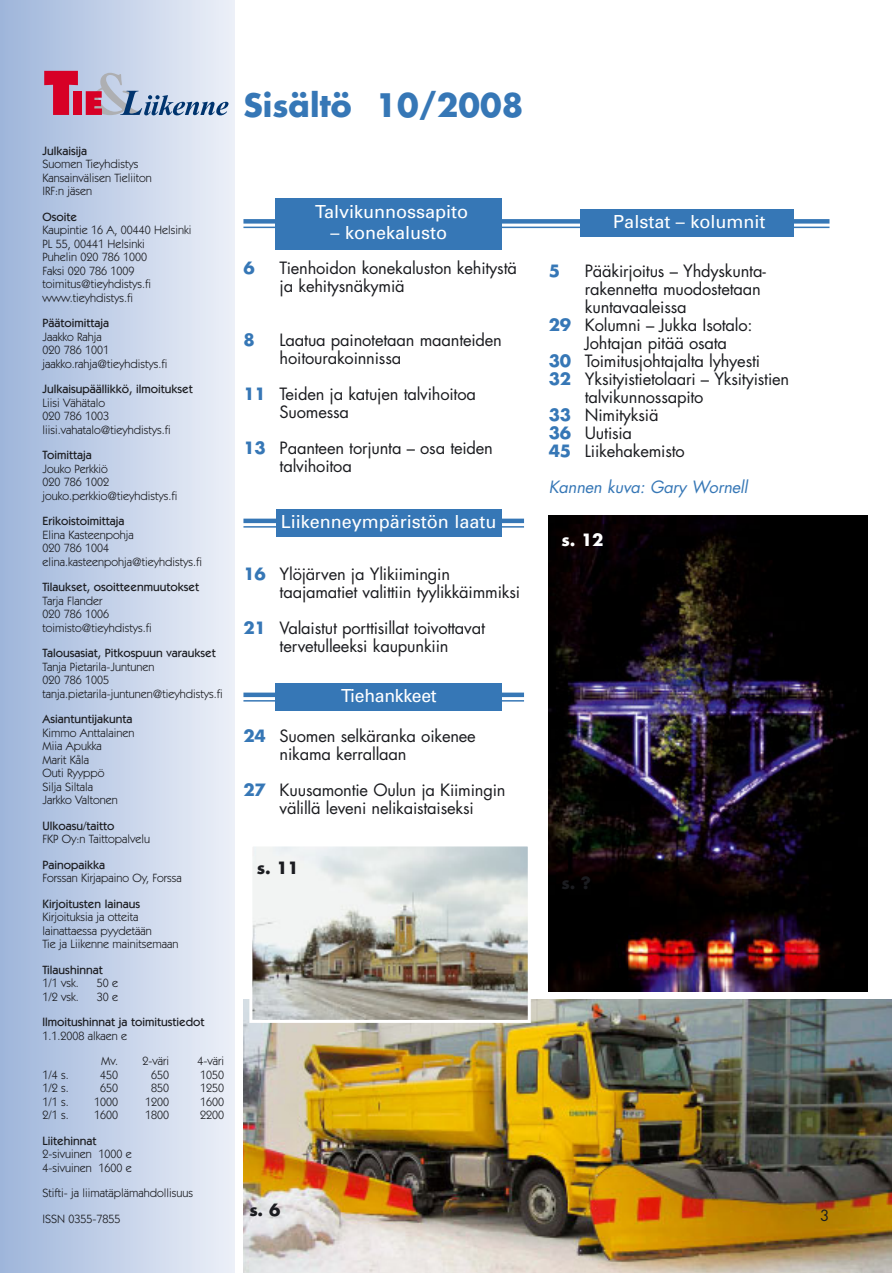
<style>
.page{position:relative;width:892px;height:1273px;background:#fff}
.page>*{position:absolute;margin:0;border:0;box-sizing:border-box;transform-origin:0 0}
.t1{font:700 31.5px "Futura";color:#3677b6}
.t2{font:18px "Univers";color:#fff}
.t3{font:16.5px/18px "Futura";letter-spacing:-.01em;color:#1b1c20}
.t4{font:italic 16.5px "Futura";letter-spacing:-.01em;color:#3677b6}
.t5{font:700 16.5px "Futura";color:#1b1c20}
.t6{font:700 16.5px "Futura";color:#fff}
.t7{font:700 16.5px "Futura";color:#3677b6}
.t8{font:15px "Futura";color:#1b1c20}
.t9{font:12px/13.5px "Itc Kabel";color:#1b1c20}
.t10{font:500 12px "Itc Kabel";color:#1b1c20}
.s1{font-weight:700;color:#3677b6}
</style>
<div class="page">
<img style="left:548px;top:515px;width:319px;height:476px">
<div style="left:0;top:0;width:234px;height:1272px;background:linear-gradient(to right,#9eb5da,#ecf0f8)"></div>
<img style="left:244px;top:999px;width:647px;height:273px">
<div style="left:243px;top:219px;width:586px;height:5px;background:#3677b6"></div>
<hr style="left:243px;top:227px;width:586px;height:1px;background:#3677b6">
<div style="left:276px;top:198px;width:226px;height:51px;background:#3677b6"></div>
<div style="left:243px;top:518px;width:281px;height:5px;background:#3677b6"></div>
<hr style="left:243px;top:526px;width:281px;height:1px;background:#3677b6">
<div style="left:276px;top:509px;width:225px;height:27px;background:#3677b6"></div>
<div style="left:243px;top:692px;width:281px;height:5px;background:#3677b6"></div>
<hr style="left:243px;top:700px;width:281px;height:1px;background:#3677b6">
<div style="left:276px;top:683px;width:226px;height:27px;background:#3677b6"></div>
<div style="left:580px;top:210px;width:213px;height:27px;background:#3677b6"></div>
<svg style="left:44px;top:71px;width:34px;height:44px"></svg>
<div style="left:73px;top:91px;width:9px;height:24px;background:#d70026"></div>
<svg style="left:86px;top:73px;width:142px;height:42px;background:#b6b7ce"></svg>
<img style="left:253px;top:847px;width:273px;height:171px">
<div style="left:249px;top:843px;width:281px;height:179px;border:3px solid #fff"></div>
<p class="t10" style="left:42px;top:146px;width:46px">Julkaisija</p>
<p class="t9" style="left:42px;top:158px;width:111px">Suomen Tieyhdistys<br>Kansainvälisen Tieliiton<br>IRF:n jäsen</p>
<p class="t10" style="left:42px;top:212px;width:36px">Osoite</p>
<p class="t9" style="left:42px;top:224px;width:150px">Kaupintie 16 A, 00440 Helsinki<br>PL 55, 00441 Helsinki<br>Puhelin 020 786 1000<br>Faksi 020 786 1009 toimitus@tieyhdistys.fi www.tieyhdistys.fi</p>
<p class="t10" style="left:42px;top:318px;width:68px">Päätoimittaja</p>
<p class="t9" style="left:42px;top:330px;width:126px">Jaakko Rahja<br>020 786 1001 jaakko.rahja@tieyhdistys.fi</p>
<p class="t10" style="left:42px;top:384px;width:152px">Julkaisupäällikkö, ilmoitukset</p>
<p class="t9" style="left:42px;top:396px;width:130px">Liisi Vähätalo<br>020 786 1003 liisi.vahatalo@tieyhdistys.fi</p>
<p class="t10" style="left:42px;top:450px;width:51px">Toimittaja</p>
<p class="t9" style="left:42px;top:462px;width:136px">Jouko Perkkiö<br>020 786 1002 jouko.perkkio@tieyhdistys.fi</p>
<p class="t10" style="left:42px;top:516px;width:83px">Erikoistoimittaja</p>
<p class="t9" style="left:42px;top:528px;width:161px">Elina Kasteenpohja<br>020 786 1004 elina.kasteenpohja@tieyhdistys.fi</p>
<p class="t10" style="left:42px;top:582px;width:158px">Tilaukset, osoitteenmuutokset</p>
<p class="t9" style="left:42px;top:594px;width:111px">Tarja Flander<br>020 786 1006 toimisto@tieyhdistys.fi</p>
<p class="t10" style="left:42px;top:648px;width:175px">Talousasiat, Pitkospuun varaukset</p>
<p class="t9" style="left:42px;top:660px;width:182px">Tanja Pietarila-Juntunen<br>020 786 1005 tanja.pietarila-juntunen@tieyhdistys.fi</p>
<p class="t10" style="left:42px;top:714px;width:91px">Asiantuntijakunta</p>
<p class="t9" style="left:42px;top:726px;width:93px">Kimmo Anttalainen<br>Miia Apukka<br>Marit Kåla<br>Outi Ryyppö<br>Silja Siltala<br>Jarkko Valtonen</p>
<p class="t10" style="left:42px;top:821px;width:73px">Ulkoasu/taitto</p>
<p class="t9" style="left:42px;top:833px;width:109px">FKP Oy:n Taittopalvelu</p>
<p class="t10" style="left:42px;top:860px;width:64px">Painopaikka</p>
<p class="t9" style="left:42px;top:872px;width:141px">Forssan Kirjapaino Oy, Forssa</p>
<p class="t10" style="left:42px;top:899px;width:99px">Kirjoitusten lainaus</p>
<p class="t9" style="left:42px;top:911px;width:138px">Kirjoituksia ja otteita lainattaessa pyydetään<br>Tie ja Liikenne mainitsemaan</p>
<p class="t10" style="left:42px;top:965px;width:62px">Tilaushinnat</p>
<p class="t9" style="left:42px;top:977px;width:38px">1/1 vsk.</p>
<p class="t9" style="left:97px;top:977px;width:23px">50 e</p>
<p class="t9" style="left:42px;top:990px;width:38px">1/2 vsk.</p>
<p class="t9" style="left:97px;top:990px;width:23px">30 e</p>
<p class="t10" style="left:42px;top:1017px;width:163px">Ilmoitushinnat ja toimitustiedot</p>
<p class="t9" style="left:101px;top:1023px;width:70px;line-height:25.5px;text-indent:-59px">1.1.2008 alkaen e<br>Mv. 2-väri</p>
<p class="t9" style="left:197px;top:1055px;width:28px">4-väri</p>
<p class="t9" style="left:42px;top:1068px;width:28px">1/4 s.</p>
<p class="t9" style="left:100px;top:1068px;width:19px">450</p>
<p class="t9" style="left:151px;top:1068px;width:19px">650</p>
<p class="t9" style="left:200px;top:1068px;width:25px">1050</p>
<p class="t9" style="left:42px;top:1082px;width:28px">1/2 s.</p>
<p class="t9" style="left:100px;top:1082px;width:19px">650</p>
<p class="t9" style="left:151px;top:1082px;width:19px">850</p>
<p class="t9" style="left:200px;top:1082px;width:25px">1250</p>
<p class="t9" style="left:42px;top:1095px;width:28px">1/1 s.</p>
<p class="t9" style="left:94px;top:1095px;width:25px">1000</p>
<p class="t9" style="left:145px;top:1095px;width:25px">1200</p>
<p class="t9" style="left:200px;top:1095px;width:25px">1600</p>
<p class="t9" style="left:42px;top:1109px;width:28px">2/1 s.</p>
<p class="t9" style="left:94px;top:1109px;width:25px">1600</p>
<p class="t9" style="left:145px;top:1109px;width:25px">1800</p>
<p class="t9" style="left:200px;top:1109px;width:25px">2200</p>
<p class="t10" style="left:42px;top:1136px;width:55px">Liitehinnat</p>
<p class="t9" style="left:42px;top:1148px;width:91px">2-sivuinen 1000 e<br>4-sivuinen 1600 e</p>
<p class="t9" style="left:42px;top:1181px;width:152px;line-height:25.5px">Stifti- ja liimatäplämahdollisuus<br>ISSN 0355-7855</p>
<h1 class="t1" style="left:243px;top:91px;width:281px">Sisältö 10/2008</h1>
<h2 class="t2" style="left:315px;top:205px;width:155px">Talvikunnossapito</h2>
<h2 class="t2" style="left:330px;top:226px;width:118px">– konekalusto</h2>
<h3 class="t7" style="left:243px;top:260px;width:13px">6</h3>
<h3 class="t3" style="left:279px;top:260px;width:239px">Tienhoidon konekaluston kehitystä ja kehitysnäkymiä</h3>
<h3 class="t7" style="left:243px;top:332px;width:13px">8</h3>
<h3 class="t3" style="left:279px;top:332px;width:224px">Laatua painotetaan maanteiden hoitourakoinnissa</h3>
<h3 class="t3" style="left:279px;top:386px;width:198px;text-indent:-36px"><span class="s1">11</span> Teiden ja katujen talvihoitoa<br>Suomessa</h3>
<h3 class="t3" style="left:279px;top:440px;width:215px;text-indent:-36px"><span class="s1">13</span> Paanteen torjunta – osa teiden talvihoitoa</h3>
<h2 class="t2" style="left:281px;top:514px;width:217px">Liikenneympäristön laatu</h2>
<h3 class="t3" style="left:279px;top:566px;width:242px;text-indent:-36px"><span class="s1">16</span> Ylöjärven ja Ylikiimingin taajamatiet valittiin tyylikkäimmiksi</h3>
<h3 class="t3" style="left:243px;top:620px;width:243px;text-align:center"><span class="s1">21</span> Valaistut porttisillat toivottavat tervetulleeksi kaupunkiin</h3>
<h2 class="t2" style="left:341px;top:688px;width:97px">Tiehankkeet</h2>
<h3 class="t3" style="left:279px;top:728px;width:198px;text-indent:-36px"><span class="s1">24</span> Suomen selkäranka oikenee nikama kerrallaan</h3>
<h3 class="t3" style="left:243px;top:782px;width:264px;text-align:center"><span class="s1">27</span> Kuusamontie Oulun ja Kiimingin välillä leveni nelikaistaiseksi</h3>
<h3 class="t5" style="left:257px;top:860px;width:44px">s. 11</h3>
<h2 class="t2" style="left:613px;top:215px;width:153px">Palstat – kolumnit</h2>
<h3 class="t7" style="left:548px;top:264px;width:13px">5</h3>
<h3 class="t3" style="left:585px;top:264px;width:182px">Pääkirjoitus – Yhdyskunta-</h3>
<h3 class="t3" style="left:585px;top:282px;width:177px">rakennetta muodostetaan</h3>
<h3 class="t3" style="left:585px;top:300px;width:103px">kuntavaaleissa</h3>
<h3 class="t3" style="left:548px;top:318px;width:205px"><span class="s1">29</span> Kolumni – Jukka Isotalo:</h3>
<h3 class="t3" style="left:585px;top:336px;width:144px">Johtajan pitää osata</h3>
<h3 class="t3" style="left:548px;top:354px;width:213px"><span class="s1">30</span> Toimitusjohtajalta lyhyesti</h3>
<h3 class="t3" style="left:548px;top:372px;width:242px"><span class="s1">32</span> Yksityistietolaari – Yksityistien</h3>
<h3 class="t3" style="left:585px;top:390px;width:120px">talvikunnossapito</h3>
<h3 class="t3" style="left:548px;top:408px;width:111px"><span class="s1">33</span> Nimityksiä</h3>
<h3 class="t3" style="left:548px;top:426px;width:85px"><span class="s1">36</span> Uutisia</h3>
<h3 class="t3" style="left:548px;top:444px;width:137px"><span class="s1">45</span> Liikehakemisto</h3>
<h3 class="t4" style="left:548px;top:480px;width:200px">Kannen kuva: Gary Wornell</h3>
<h3 class="t6" style="left:561px;top:532px;width:44px">s. 12</h3>
<h3 class="t5" style="left:561px;top:875px;width:31px">s. ?</h3>
<h3 class="t5" style="left:249px;top:1201px;width:32px">s. 6</h3>
<p class="t8" style="left:820px;top:1208px;width:11px">3</p>
</div>
